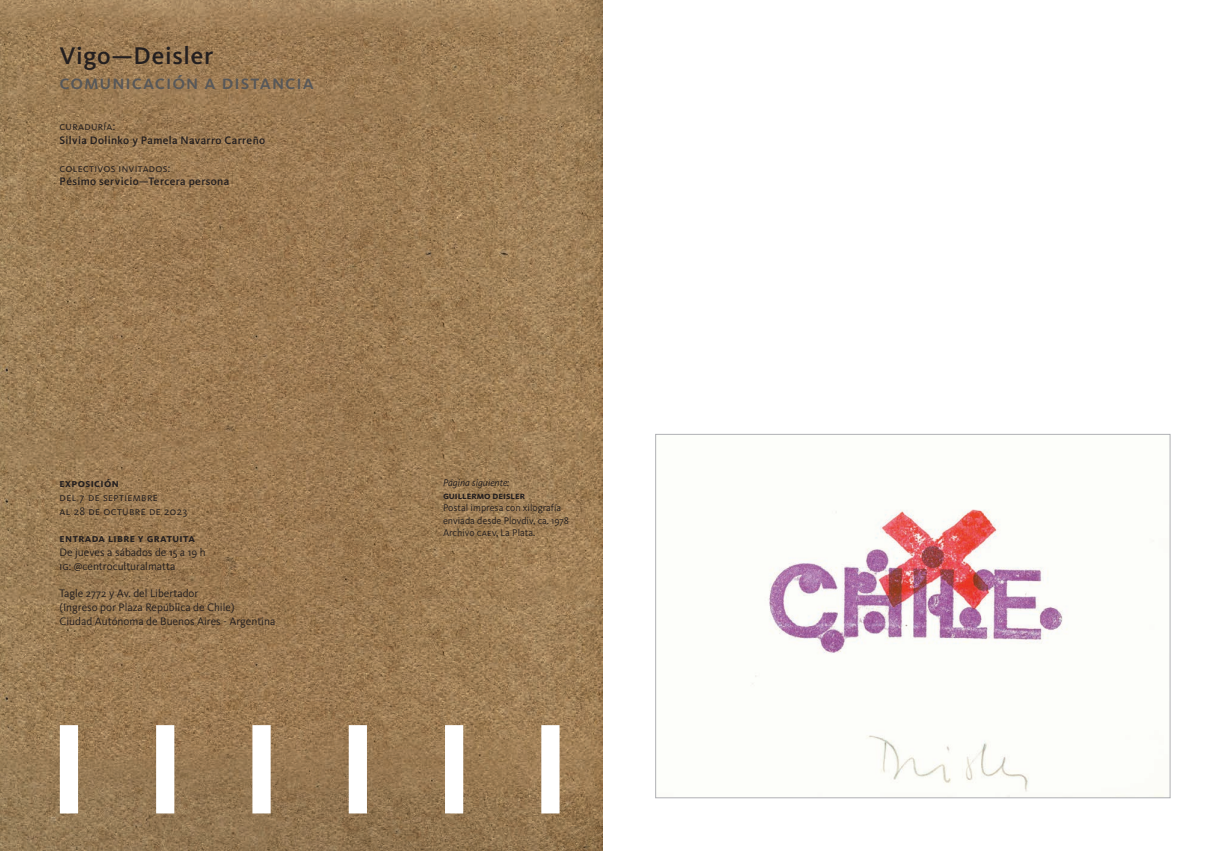
<style>
.page{position:relative;width:1205px;height:851px;background:#fff}
.page>*{position:absolute;margin:0;border:0;box-sizing:border-box;transform-origin:0 0}
.Título{font:500 25px "Kievit OT";color:#231f20}
.Título-2{font:500 20px "Kievit OT";letter-spacing:.05em;color:#57585a}
.epigrafe_1{font:11.25px "Kievit OT";letter-spacing:.03em;color:#231f20}
.epigrafe_1-2{font:11.25px "Kievit OT";color:#231f20}
.t1{font:500 11.25px "Kievit OT";letter-spacing:.03em;color:#231f20}
.epigrafe_1-3{font:700 11.25px "Kievit OT";letter-spacing:.035em;color:#231f20}
.epigrafe_1-4{font:11.25px "Kievit OT";letter-spacing:-.01em;color:#231f20}
.t2{font:10px/12.5px "Kievit OT";color:#231f20}
.t3{font:italic 10px "Kievit OT";color:#231f20}
.t4{font:700 10px "Kievit OT";color:#231f20}
</style>
<div class="page">
<img style="left:0;top:0;width:602px;height:850px">
<img style="left:752px;top:509px;width:411px;height:286px">
<svg style="left:60px;top:725px;width:499px;height:88px"></svg>
<p class="Título" style="left:60px;top:41px;width:155px">Vigo—Deisler</p>
<p class="Título-2" style="left:60px;top:70px;width:256px">comunicación a distancia</p>
<p class="epigrafe_1" style="left:60px;top:120px;width:57px">curaduría:</p>
<p class="t1" style="left:60px;top:133px;width:207px">Silvia Dolinko y Pamela Navarro Carreño</p>
<p class="epigrafe_1" style="left:60px;top:161px;width:112px">colectivos invitados:</p>
<p class="t1" style="left:60px;top:175px;width:171px">Pésimo servicio—Tercera persona</p>
<p class="epigrafe_1-3" style="left:60px;top:476px;width:61px">exposición</p>
<p class="epigrafe_1" style="left:60px;top:490px;width:100px">Del 7 de septiembre</p>
<p class="epigrafe_1" style="left:60px;top:504px;width:129px">al 28 de octubre de 2023</p>
<p class="epigrafe_1-3" style="left:60px;top:531px;width:137px">Entrada libre y gratuita</p>
<p class="epigrafe_1" style="left:60px;top:545px;width:147px">De jueves a sábados de 15 a 19 h</p>
<p class="epigrafe_1" style="left:60px;top:559px;width:117px">ig: @centroculturalmatta</p>
<p class="epigrafe_1-4" style="left:60px;top:586px;width:140px">Tagle 2772 y Av. del Libertador</p>
<p class="epigrafe_1-2" style="left:60px;top:600px;width:176px">(Ingreso por Plaza República de Chile)</p>
<p class="epigrafe_1-2" style="left:60px;top:614px;width:217px">Ciudad Autónoma de Buenos Aires - Argentina</p>
<p class="t3" style="left:443px;top:476px;width:68px">Página siguiente:</p>
<p class="t4" style="left:443px;top:489px;width:84px">guillermo deisler</p>
<p class="t2" style="left:443px;top:501px;width:127px">Postal impresa con xilografía enviada desde Plovdiv, ca. 1978</p>
<p class="t2" style="left:443px;top:526px;width:94px">Archivo caev, La Plata.</p>
</div>
